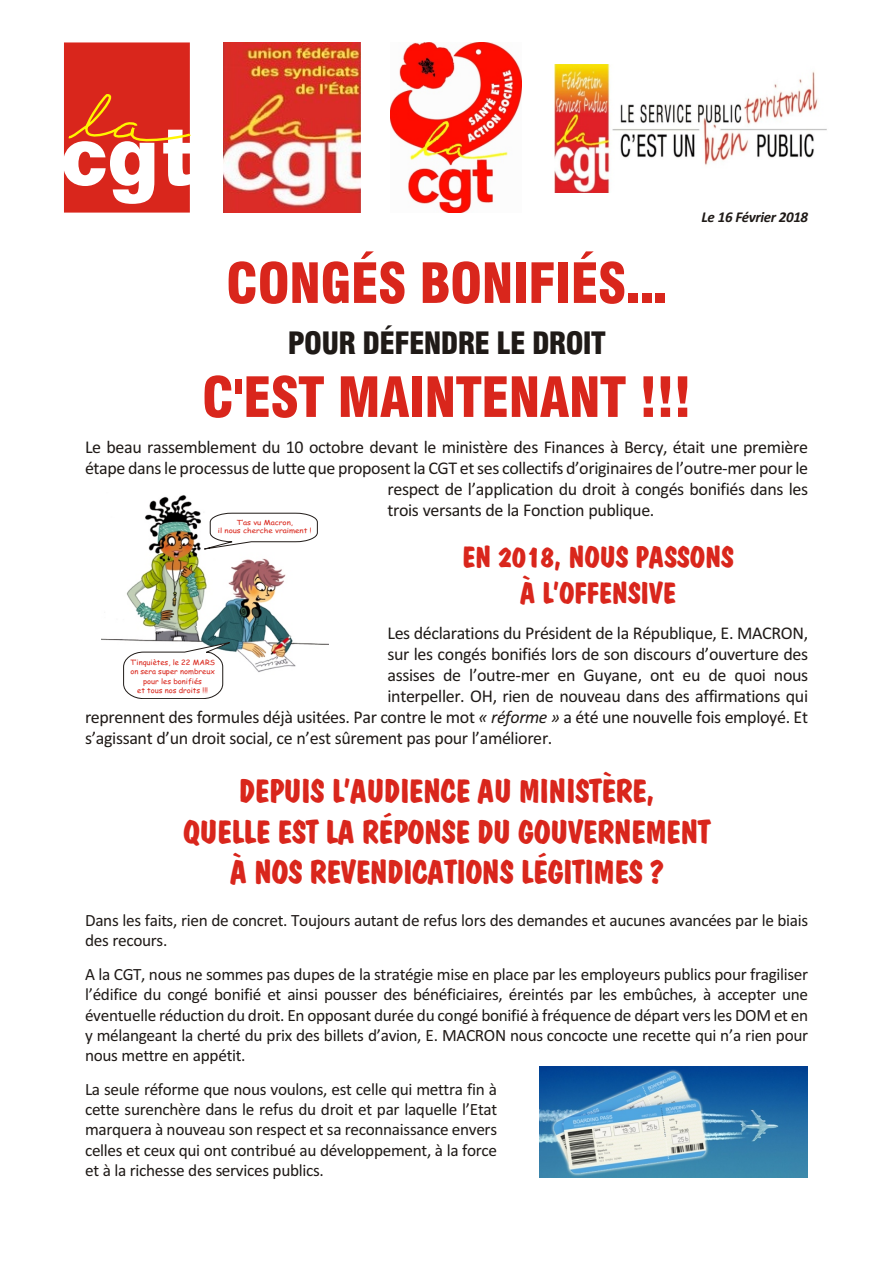
<style>
.page{position:relative;width:894px;height:1263px;background:#fff}
.page>*{position:absolute;margin:0;border:0;box-sizing:border-box;transform-origin:0 0}
.t1{font:54px "Swis 721 Blk Cn BT";letter-spacing:-.015em;color:#d9261c}
.t2{font:33px/40.5px "Dom Bold BT";letter-spacing:-.015em;color:#d9261c;text-align:center}
.t3{font:30px/36px "Dom Bold BT";letter-spacing:-.015em;color:#d9261c;text-align:center}
.t4{font:30px "Swis 721 Blk Cn BT";letter-spacing:-.025em;color:#1f1a17}
.t5{font:18px "Calibri";letter-spacing:-.02em;color:#1f1a17}
.t6{font:17.25px/20.2px "Calibri";letter-spacing:-.02em;color:#1f1a17;text-align:justify}
.t7{font:italic 700 15px "Calibri";letter-spacing:-.02em;color:#1f1a17}
.t8{font:7.35px/9.1px "Comic Sans MS";color:#d9261c;text-align:center;scale:1.04 1}
.t9{font:7.05px/7.8px "Comic Sans MS";color:#d9261c;text-align:center;scale:1.13 1}
.s1{font-style:italic}
</style>
<div class="page">
<img style="left:391px;top:43px;width:130px;height:170px">
<img style="left:554px;top:64px;width:273px;height:128px">
<svg style="left:64px;top:42px;width:127px;height:171px"></svg>
<img style="left:223px;top:42px;width:137px;height:171px">
<img style="left:539px;top:1066px;width:269px;height:112px">
<img style="left:101px;top:495px;width:228px;height:177px">
<svg style="left:196px;top:513px;width:122px;height:38px"></svg>
<svg style="left:123px;top:641px;width:111px;height:58px"></svg>
<p class="t7" style="left:702px;top:211px;width:108px">Le 16 Février 2018</p>
<h1 class="t1" style="left:226px;top:262px;width:443px">CONGÉS BONIFIÉS...</h1>
<h3 class="t4" style="left:288px;top:331px;width:319px">POUR DÉFENDRE LE DROIT</h3>
<h1 class="t1" style="left:202px;top:376px;width:491px">C'EST MAINTENANT !!!</h1>
<p class="t5" style="left:85px;top:439px;width:725px">Le beau rassemblement du 10 octobre devant le ministère des Finances à Bercy, était une première</p>
<p class="t5" style="left:85px;top:460px;width:725px">étape dans le processus de lutte que proposent la CGT et ses collectifs d’originaires de l’outre-mer pour le</p>
<p class="t5" style="left:387px;top:481px;width:422px">respect de l’application du droit à congés bonifiés dans les</p>
<p class="t5" style="left:387px;top:502px;width:269px">trois versants de la Fonction publique.</p>
<h3 class="t3" style="left:462px;top:541px;width:274px">EN 2018, NOUS PASSONS<br>À L’OFFENSIVE</h3>
<p class="t5" style="left:387px;top:625px;width:422px">Les déclarations du Président de la République, E. MACRON,</p>
<p class="t5" style="left:387px;top:646px;width:422px">sur les congés bonifiés lors de son discours d’ouverture des</p>
<p class="t5" style="left:387px;top:667px;width:422px">assises de l’outre-mer en Guyane, ont eu de quoi nous</p>
<p class="t5" style="left:387px;top:688px;width:422px">interpeller. OH, rien de nouveau dans des affirmations qui</p>
<p class="t5" style="left:85px;top:709px;width:725px">reprennent des formules déjà usitées. Par contre le mot <span class="s1">« réforme »</span> a été une nouvelle fois employé. Et</p>
<p class="t5" style="left:85px;top:730px;width:469px">s’agissant d’un droit social, ce n’est sûrement pas pour l’améliorer.</p>
<h2 class="t2" style="left:183px;top:774px;width:529px">DEPUIS L’AUDIENCE AU MINISTÈRE,<br>QUELLE EST LA RÉPONSE DU GOUVERNEMENT<br>À NOS REVENDICATIONS LÉGITIMES ?</h2>
<p class="t6" style="left:85px;top:912px;width:725px">Dans les faits, rien de concret. Toujours autant de refus lors des demandes et aucunes avancées par le biais des recours.</p>
<p class="t6" style="left:85px;top:966px;width:725px">A la CGT, nous ne sommes pas dupes de la stratégie mise en place par les employeurs publics pour fragiliser l’édifice du congé bonifié et ainsi pousser des bénéficiaires, éreintés par les embûches, à accepter une éventuelle réduction du droit. En opposant durée du congé bonifié à fréquence de départ vers les DOM et en y mélangeant la cherté du prix des billets d’avion, E. MACRON nous concocte une recette qui n’a rien pour nous mettre en appétit.</p>
<p class="t6" style="left:85px;top:1080px;width:414px">La seule réforme que nous voulons, est celle qui mettra fin à cette surenchère dans le refus du droit et par laquelle l’Etat marquera à nouveau son respect et sa reconnaissance envers celles et ceux qui ont contribué au développement, à la force et à la richesse des services publics.</p>
<p class="t9" style="left:218px;top:519px;width:85px">T‘as vu Macron,<br>il nous cherche vraiment !</p>
<p class="t8" style="left:130px;top:659px;width:83px">T’inquiètes, le 22 MARS on sera super nombreux pour les bonifiés<br>et tous nos droits !!!</p>
</div>
